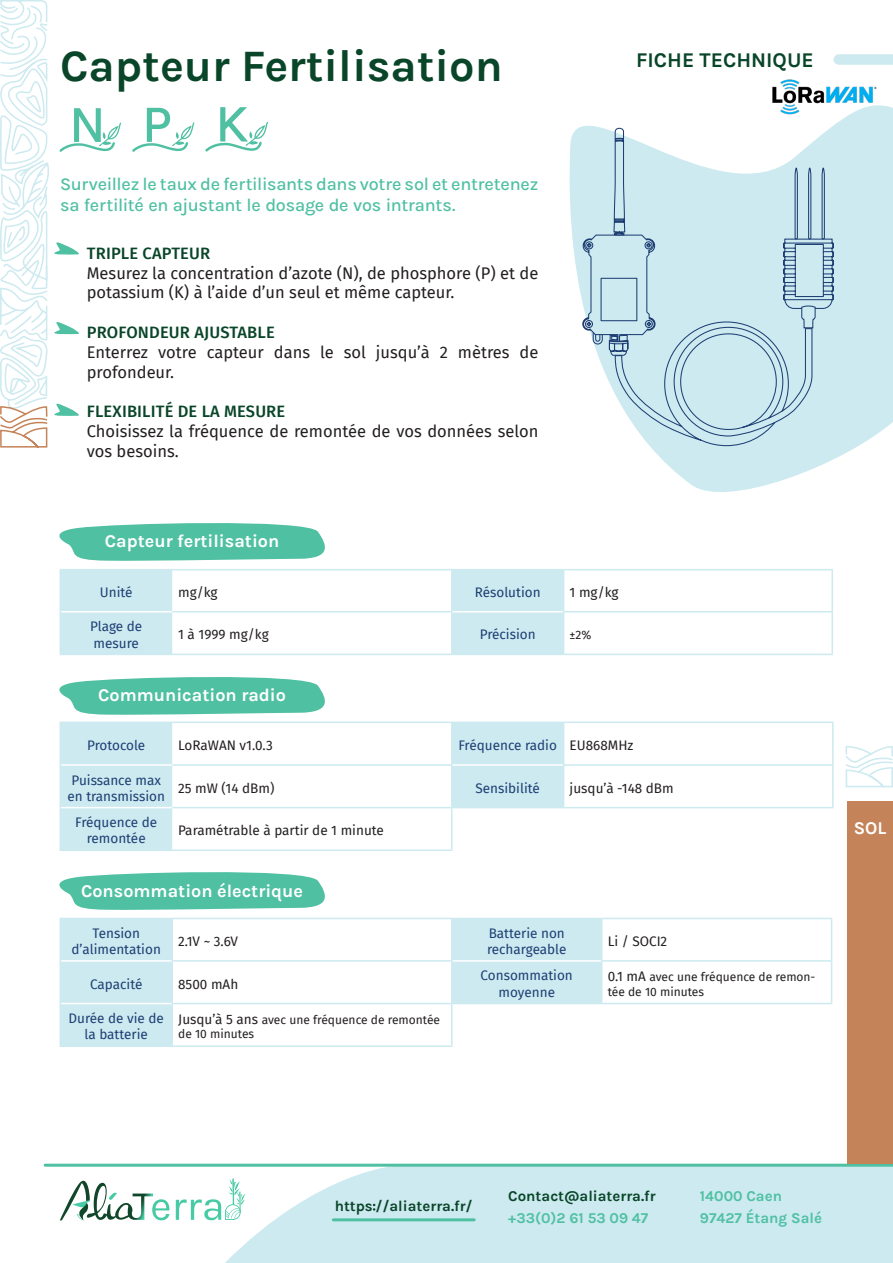
<style>
.page{position:relative;width:893px;height:1263px;background:#fff}
.page>*{position:absolute;margin:0;border:0;box-sizing:border-box;transform-origin:0 0}
.t1{font:700 45px "Karla";color:#094528}
.t2{font:700 21px "Karla";color:#094528}
.titre{font:500 18px/21.6px "Karla";letter-spacing:-.015em;color:#4fc0a2}
.titre2{font:700 18px "Karla";color:#fff}
.texte{font:16.5px/19.8px "Fira Sans";color:#231f20}
.texte-2{font:500 16.5px "Fira Sans";letter-spacing:.01em;color:#094528}
.t3{font:700 15px "Karla";color:#094528}
.t4{font:700 15px/21.6px "Karla";color:#4fc0a2}
.titre-tableau{font:13.5px/16.2px "Fira Sans";color:#1e3e73;text-align:center}
.texte-tableau{font:13.5px "Fira Sans";color:#231f20}
.texte-tableau-2{font:12px/14.4px "Fira Sans";color:#231f20}
.s1{font-size:13.5px}
</style>
<div class="page">
<svg style="left:225px;top:1167px;width:668px;height:96px;background:#d0ebf1"></svg>
<svg style="left:60px;top:1180px;width:109px;height:40px"></svg>
<svg style="left:176px;top:1178px;width:69px;height:42px"></svg>
<svg style="left:373px;top:1204px;width:2px;height:6px"></svg>
<hr style="left:333px;top:1218px;width:141px;height:3px;background:#4fc0a2">
<hr style="left:45px;top:1164px;width:848px;height:3px;background:#4fc0a2">
<div style="left:839px;top:54px;width:54px;height:11px;background:#cceaf0"></div>
<div style="left:847px;top:801px;width:46px;height:363px;background:#c48358"></div>
<svg style="left:845px;top:746px;width:48px;height:42px"></svg>
<svg style="left:569px;top:79px;width:324px;height:413px;fill:#cceaf0"></svg>
<svg style="left:59px;top:523px;width:266px;height:38px;background:#65c7ad"></svg>
<svg style="left:61px;top:570px;width:502px;height:84px"></svg>
<hr style="left:451px;top:570px;width:2px;height:41px;background:#cceaf0">
<hr style="left:563px;top:570px;width:1px;height:41px;background:#cceaf0">
<hr style="left:172px;top:611px;width:281px;height:1px;background:#cceaf0">
<hr style="left:451px;top:612px;width:2px;height:42px;background:#cceaf0">
<hr style="left:563px;top:611px;width:270px;height:1px;background:#cceaf0">
<hr style="left:563px;top:612px;width:1px;height:42px;background:#cceaf0">
<hr style="left:61px;top:611px;width:111px;height:1px;background:#fff">
<hr style="left:453px;top:611px;width:110px;height:1px;background:#fff">
<hr style="left:60px;top:570px;width:1px;height:42px;background:#cceaf0">
<hr style="left:60px;top:569px;width:112px;height:1px;background:#cceaf0">
<hr style="left:172px;top:569px;width:280px;height:1px;background:#cceaf0">
<hr style="left:452px;top:569px;width:112px;height:1px;background:#cceaf0">
<hr style="left:564px;top:569px;width:269px;height:1px;background:#cceaf0">
<hr style="left:831px;top:570px;width:2px;height:41px;background:#cceaf0">
<hr style="left:60px;top:612px;width:1px;height:42px;background:#cceaf0">
<hr style="left:60px;top:654px;width:112px;height:1px;background:#cceaf0">
<hr style="left:172px;top:654px;width:280px;height:1px;background:#cceaf0">
<hr style="left:452px;top:654px;width:112px;height:1px;background:#cceaf0">
<hr style="left:831px;top:612px;width:2px;height:42px;background:#cceaf0">
<hr style="left:564px;top:654px;width:269px;height:1px;background:#cceaf0">
<svg style="left:59px;top:677px;width:266px;height:38px;background:#65c7ad"></svg>
<svg style="left:61px;top:723px;width:502px;height:126px"></svg>
<div style="left:452px;top:808px;width:381px;height:42px;background:#fff"></div>
<hr style="left:60px;top:721px;width:112px;height:2px;background:#cceaf0">
<hr style="left:60px;top:723px;width:1px;height:42px;background:#cceaf0">
<hr style="left:172px;top:721px;width:280px;height:2px;background:#cceaf0">
<hr style="left:564px;top:721px;width:270px;height:2px;background:#cceaf0">
<hr style="left:832px;top:723px;width:2px;height:41px;background:#cceaf0">
<hr style="left:60px;top:765px;width:1px;height:43px;background:#cceaf0">
<hr style="left:172px;top:764px;width:281px;height:2px;background:#cceaf0">
<hr style="left:60px;top:808px;width:1px;height:41px;background:#cceaf0">
<hr style="left:60px;top:849px;width:112px;height:2px;background:#cceaf0">
<hr style="left:563px;top:764px;width:271px;height:2px;background:#cceaf0">
<hr style="left:832px;top:766px;width:2px;height:41px;background:#cceaf0">
<hr style="left:564px;top:807px;width:270px;height:1px;background:#cceaf0">
<hr style="left:452px;top:721px;width:112px;height:2px;background:#cceaf0">
<hr style="left:451px;top:723px;width:2px;height:41px;background:#cceaf0">
<hr style="left:563px;top:723px;width:1px;height:41px;background:#cceaf0">
<hr style="left:451px;top:766px;width:2px;height:41px;background:#cceaf0">
<hr style="left:563px;top:766px;width:1px;height:41px;background:#cceaf0">
<hr style="left:452px;top:807px;width:112px;height:1px;background:#cceaf0">
<hr style="left:453px;top:764px;width:110px;height:2px;background:#fff">
<hr style="left:61px;top:764px;width:111px;height:2px;background:#fff">
<hr style="left:61px;top:807px;width:111px;height:1px;background:#fff">
<hr style="left:172px;top:807px;width:280px;height:1px;background:#cceaf0">
<hr style="left:172px;top:849px;width:281px;height:2px;background:#cceaf0">
<hr style="left:451px;top:808px;width:2px;height:41px;background:#cceaf0">
<svg style="left:59px;top:872px;width:266px;height:38px;background:#65c7ad"></svg>
<svg style="left:61px;top:919px;width:541px;height:126px"></svg>
<hr style="left:171px;top:919px;width:2px;height:41px;background:#cceaf0">
<hr style="left:601px;top:919px;width:1px;height:41px;background:#cceaf0">
<hr style="left:171px;top:960px;width:282px;height:2px;background:#cceaf0">
<hr style="left:171px;top:962px;width:2px;height:41px;background:#cceaf0">
<hr style="left:601px;top:960px;width:231px;height:2px;background:#cceaf0">
<hr style="left:601px;top:962px;width:1px;height:41px;background:#cceaf0">
<hr style="left:171px;top:1003px;width:281px;height:1px;background:#cceaf0">
<hr style="left:171px;top:1004px;width:2px;height:41px;background:#cceaf0">
<hr style="left:452px;top:1003px;width:150px;height:1px;background:#cceaf0">
<hr style="left:602px;top:1003px;width:230px;height:1px;background:#cceaf0">
<hr style="left:452px;top:918px;width:150px;height:1px;background:#cceaf0">
<hr style="left:602px;top:918px;width:230px;height:1px;background:#cceaf0">
<hr style="left:831px;top:919px;width:1px;height:41px;background:#cceaf0">
<hr style="left:831px;top:962px;width:1px;height:41px;background:#cceaf0">
<hr style="left:61px;top:960px;width:110px;height:2px;background:#fff">
<hr style="left:61px;top:1003px;width:110px;height:1px;background:#fff">
<hr style="left:453px;top:960px;width:148px;height:2px;background:#fff">
<hr style="left:60px;top:919px;width:1px;height:42px;background:#cceaf0">
<hr style="left:60px;top:918px;width:112px;height:1px;background:#cceaf0">
<hr style="left:172px;top:918px;width:280px;height:1px;background:#cceaf0">
<hr style="left:451px;top:919px;width:2px;height:41px;background:#cceaf0">
<hr style="left:60px;top:961px;width:1px;height:42px;background:#cceaf0">
<hr style="left:451px;top:962px;width:2px;height:41px;background:#cceaf0">
<hr style="left:60px;top:1003px;width:1px;height:42px;background:#cceaf0">
<hr style="left:60px;top:1045px;width:112px;height:2px;background:#cceaf0">
<hr style="left:172px;top:1045px;width:281px;height:2px;background:#cceaf0">
<hr style="left:451px;top:1004px;width:2px;height:41px;background:#cceaf0">
<svg style="left:0;top:0;width:121px;height:448px"></svg>
<svg style="left:132px;top:108px;width:63px;height:44px"></svg>
<svg style="left:205px;top:107px;width:63px;height:45px"></svg>
<svg style="left:584px;top:128px;width:250px;height:228px"></svg>
<svg style="left:582px;top:167px;width:243px;height:280px;background:#c5e1e9"></svg>
<p class="t1" style="left:60px;top:37px;width:444px">Capteur Fertilisation</p>
<h2 class="t2" style="left:636px;top:46px;width:179px">FICHE TECHNIQUE</h2>
<p class="titre" style="left:60px;top:172px;width:480px">Surveillez le taux de fertilisants dans votre sol et entretenez sa fertilité en ajustant le dosage de vos intrants.</p>
<p class="texte-2" style="left:87px;top:240px;width:125px">TRIPLE CAPTEUR</p>
<p class="texte" style="left:87px;top:262px;width:453px">Mesurez la concentration d’azote (N), de phosphore (P) et de potassium (K) à l’aide d’un seul et même capteur.</p>
<p class="texte-2" style="left:87px;top:319px;width:189px">PROFONDEUR AJUSTABLE</p>
<p class="texte" style="left:87px;top:342px;width:453px">Enterrez votre capteur dans le sol jusqu’à 2 mètres de profondeur.</p>
<p class="texte-2" style="left:87px;top:398px;width:200px">FLEXIBILITÉ DE LA MESURE</p>
<p class="texte" style="left:87px;top:421px;width:453px">Choisissez la fréquence de remontée de vos données selon vos besoins.</p>
<p class="titre2" style="left:105px;top:530px;width:176px">Capteur fertilisation</p>
<p class="titre-tableau" style="left:100px;top:584px;width:34px">Unité</p>
<p class="texte-tableau" style="left:178px;top:582px;width:41px">mg/kg</p>
<p class="titre-tableau" style="left:475px;top:584px;width:67px">Résolution</p>
<p class="texte-tableau" style="left:570px;top:582px;width:50px">1 mg/kg</p>
<p class="titre-tableau" style="left:90px;top:618px;width:53px;text-align:left">Plage de mesure</p>
<p class="texte-tableau" style="left:178px;top:624px;width:92px">1 à 1999 mg/kg</p>
<p class="titre-tableau" style="left:480px;top:626px;width:57px">Précision</p>
<p class="texte-tableau-2" style="left:570px;top:627px;width:23px">±2%</p>
<p class="titre2" style="left:98px;top:684px;width:189px">Communication radio</p>
<p class="titre-tableau" style="left:87px;top:737px;width:60px">Protocole</p>
<p class="texte-tableau" style="left:178px;top:735px;width:96px">LoRaWAN v1.0.3</p>
<p class="titre-tableau" style="left:458px;top:737px;width:100px">Fréquence radio</p>
<p class="texte-tableau" style="left:570px;top:735px;width:65px">EU868MHz</p>
<p class="titre-tableau" style="left:68px;top:771px;width:99px">Puissance max en transmission</p>
<p class="texte-tableau" style="left:178px;top:778px;width:98px">25 mW (14 dBm)</p>
<p class="titre-tableau" style="left:476px;top:779px;width:66px">Sensibilité</p>
<p class="texte-tableau" style="left:570px;top:778px;width:106px">jusqu’à -148 dBm</p>
<p class="titre-tableau" style="left:75px;top:814px;width:84px">Fréquence de remontée</p>
<p class="texte-tableau" style="left:178px;top:820px;width:207px">Paramétrable à partir de 1 minute</p>
<p class="titre2" style="left:81px;top:879px;width:224px">Consommation électrique</p>
<p class="titre-tableau" style="left:72px;top:925px;width:91px">Tension d’alimentation</p>
<p class="texte-tableau" style="left:178px;top:931px;width:61px">2.1V ~ 3.6V</p>
<p class="titre-tableau" style="left:487px;top:925px;width:81px;text-align:left">Batterie non rechargeable</p>
<p class="texte-tableau" style="left:608px;top:931px;width:61px">Li / SOCI2</p>
<p class="titre-tableau" style="left:90px;top:975px;width:54px">Capacité</p>
<p class="texte-tableau" style="left:178px;top:974px;width:62px">8500 mAh</p>
<p class="titre-tableau" style="left:481px;top:967px;width:94px">Consommation moyenne</p>
<p class="texte-tableau-2" style="left:608px;top:970px;width:209px"><span class="s1">0.1 mA</span> avec une fréquence de remon&shy;tée de 10 minutes</p>
<p class="titre-tableau" style="left:69px;top:1010px;width:97px">Durée de vie de la batterie</p>
<p class="texte-tableau-2" style="left:178px;top:1012px;width:263px"><span class="s1">Jusqu’à 5 ans</span> avec une fréquence de remontée de 10 minutes</p>
<h3 class="titre2" style="left:854px;top:816px;width:34px">SOL</h3>
<p class="t3" style="left:335px;top:1196px;width:139px">https //aliaterra.fr/</p>
<p class="t3" style="left:508px;top:1186px;width:149px">Contact@aliaterra.fr</p>
<p class="t4" style="left:508px;top:1206px;width:142px">+33(0)2 61 53 09 47</p>
<p class="t4" style="left:700px;top:1185px;width:124px">14000 Caen<br>97427 Étang Salé</p>
</div>
